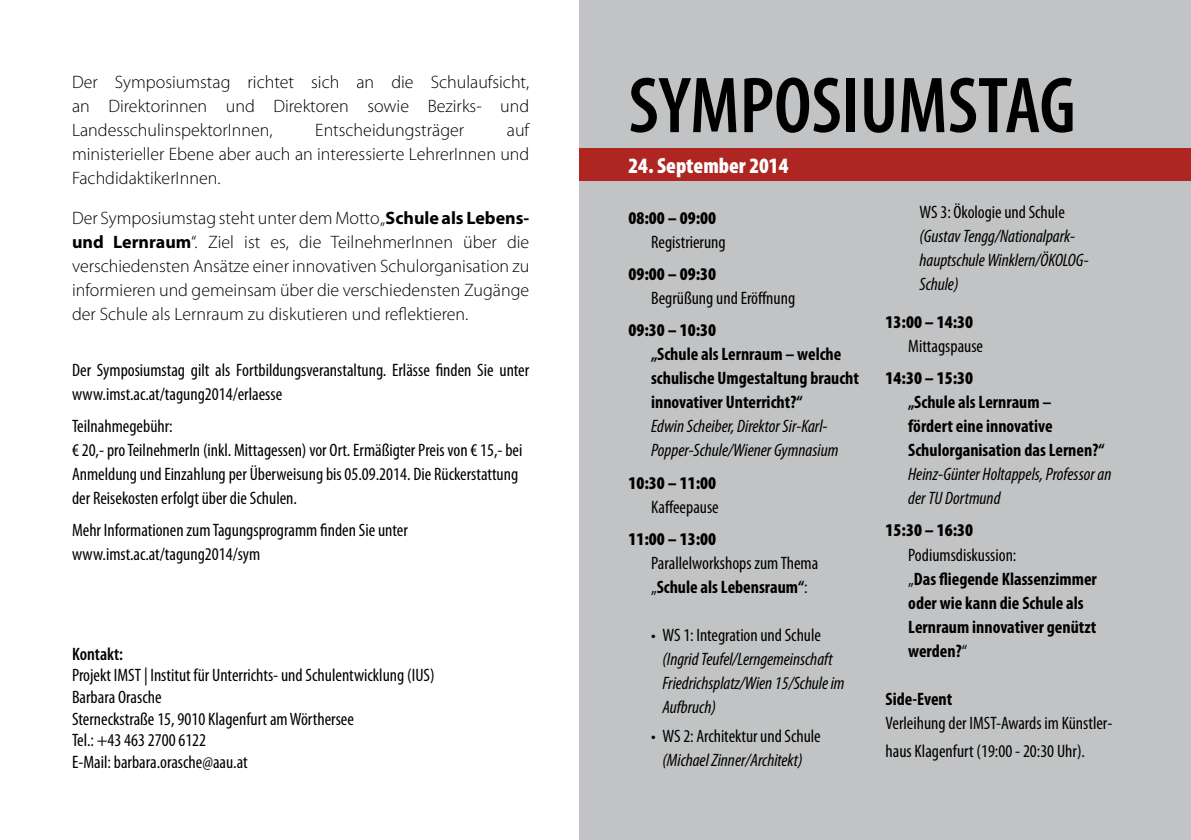
<style>
.page{position:relative;width:1191px;height:840px;background:#fff}
.page>*{position:absolute;margin:0;border:0;box-sizing:border-box;transform-origin:0 0}
.t1{font:600 condensed 80px "Myriad Pro";color:#000}
.t2{font:900 condensed 22px "Myriad Pro";color:#fff}
.t3{font:condensed 18px/24px "Myriad Pro";color:#000}
.t4{font:300 18px/24px "Myriad Pro";color:#000;text-align:justify}
.t5{font:italic condensed 18px/24px "Myriad Pro";letter-spacing:-.005em;color:#000}
.t6{font:700 condensed 18px/24px "Myriad Pro";color:#000}
.t7{font:900 condensed 18px "Myriad Pro";color:#000}
.t8{font:600 condensed 18px "Myriad Pro";color:#000}
.s1{font-weight:700}
.s2{font-weight:400}
</style>
<div class="page">
<div style="left:579px;top:0;width:612px;height:839px;background:#c2c3c4"></div>
<div style="left:579px;top:148px;width:612px;height:32px;background:#af2522"></div>
<p class="t4" style="left:72px;top:70px;width:459px">Der Symposiumstag richtet sich an die Schulaufsicht, an Direktorinnen und Direktoren sowie Bezirks- und LandesschulinspektorInnen,</p>
<p class="t4" style="left:72px;top:118px;width:459px;text-indent:435px">auf ministerieller Ebene aber auch an interessierte LehrerInnen und FachdidaktikerInnen.</p>
<p class="t4" style="left:72px;top:206px;width:459px">Der Symposiumstag steht unter dem Motto „<span class="s1">Schule als Lebens&shy;und Lernraum</span>“. Ziel ist es, die TeilnehmerInnen über die verschiedensten Ansätze einer innovativen Schulorganisation zu informieren und gemeinsam über die verschiedensten Zugänge der Schule als Lernraum zu diskutieren und reflektieren.</p>
<p class="t4" style="left:315px;top:118px;width:150px">Entscheidungsträger</p>
<p class="t3" style="left:72px;top:358px;width:459px">Der Symposiumstag gilt als Fortbildungsveranstaltung. Erlässe finden Sie unter www.imst.ac.at/tagung2014/erlaesse</p>
<p class="t3" style="left:72px;top:414px;width:452px">Teilnahmegebühr:<br>€ 20,- pro TeilnehmerIn (inkl. Mittagessen) vor Ort. Ermäßigter Preis von € 15,- bei Anmeldung und Einzahlung per Überweisung bis 05.09.2014. Die Rückerstattung der Reisekosten erfolgt über die Schulen.</p>
<p class="t3" style="left:72px;top:518px;width:337px">Mehr Informationen zum Tagungsprogramm finden Sie unter www.imst.ac.at/tagung2014/sym</p>
<p class="t8" style="left:72px;top:642px;width:53px">Kontakt:</p>
<p class="t3" style="left:72px;top:664px;width:364px;line-height:21.6px">Projekt IMST | Institut für Unterrichts- und Schulentwicklung (IUS)<br>Barbara Orasche<br>Sterneckstraße 15, 9010 Klagenfurt am Wörthersee<br>Tel.: +43 463 2700 6122<br>E-Mail: barbara.orasche@aau.at</p>
<h1 class="t1" style="left:628px;top:56px;width:449px">SYMPOSIUMSTAG</h1>
<p class="t2" style="left:628px;top:151px;width:161px">24. September 2014</p>
<p class="t7" style="left:628px;top:206px;width:89px">08:00 – 09:00</p>
<p class="t3" style="left:651px;top:230px;width:76px">Registrierung</p>
<p class="t7" style="left:628px;top:262px;width:89px">09:00 – 09:30</p>
<p class="t3" style="left:651px;top:286px;width:146px">Begrüßung und Eröffnung</p>
<p class="t7" style="left:628px;top:318px;width:89px">09:30 – 10:30</p>
<p class="t6" style="left:651px;top:342px;width:209px">„Schule als Lernraum – welche schulische Umgestaltung braucht innovativer Unterricht?“</p>
<p class="t5" style="left:651px;top:414px;width:189px">Edwin Scheiber, Direktor Sir-Karl-<br>Popper-Schule/Wiener Gymnasium</p>
<p class="t7" style="left:628px;top:470px;width:89px">10:30 – 11:00</p>
<p class="t3" style="left:651px;top:494px;width:69px">Kaffeepause</p>
<p class="t7" style="left:628px;top:526px;width:89px">11:00 – 13:00</p>
<p class="t3" style="left:651px;top:550px;width:169px">Parallelworkshops zum Thema „<span class="s1">Schule als Lebensraum“</span>:</p>
<p class="t3" style="left:651px;top:622px;width:171px">• WS 1: Integration und Schule</p>
<p class="t5" style="left:662px;top:646px;width:184px">(Ingrid Teufel/Lerngemeinschaft<br>Friedrichsplatz/Wien 15/Schule im<br>Aufbruch)</p>
<p class="t3" style="left:651px;top:723px;width:171px">• WS 2: Architektur und Schule</p>
<p class="t5" style="left:662px;top:747px;width:142px">(Michael Zinner/Architekt)</p>
<p class="t3" style="left:919px;top:199px;width:147px">WS 3: Ökologie und Schule</p>
<p class="t5" style="left:919px;top:223px;width:171px">(Gustav Tengg/Nationalpark&shy;hauptschule Winklern/ÖKOLOG-<br>Schule)</p>
<p class="t7" style="left:885px;top:310px;width:89px">13:00 – 14:30</p>
<p class="t3" style="left:908px;top:334px;width:76px">Mittagspause</p>
<p class="t7" style="left:885px;top:366px;width:89px">14:30 – 15:30</p>
<p class="t6" style="left:908px;top:390px;width:198px">„Schule als Lernraum –<br>fördert eine innovative<br>Schulorganisation das Lernen?“</p>
<p class="t5" style="left:908px;top:462px;width:205px">Heinz-Günter Holtappels, Professor an der TU Dortmund</p>
<p class="t7" style="left:885px;top:518px;width:89px">15:30 – 16:30</p>
<p class="t6" style="left:908px;top:542px;width:190px"><span class="s2">Podiumsdiskussion:<br>„</span>Das fliegende Klassenzimmer oder wie kann die Schule als<br>Lernraum innovativer genützt werden?<span class="s2">“</span></p>
<p class="t6" style="left:885px;top:685px;width:68px">Side-Event</p>
<p class="t3" style="left:885px;top:708px;width:228px;line-height:28px">Verleihung der IMST-Awards im Künstler&shy;haus Klagenfurt (19:00 - 20:30 Uhr).</p>
</div>
